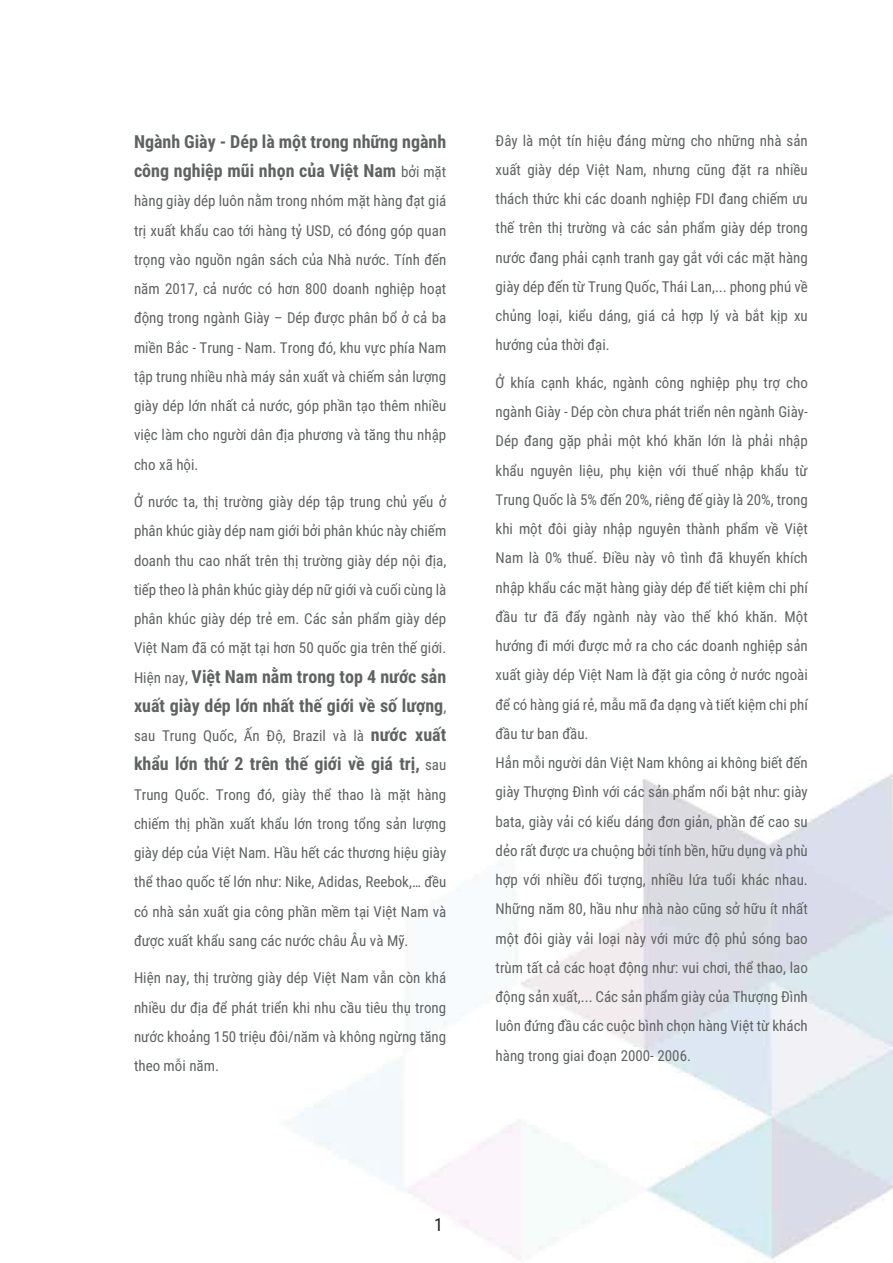
<style>
.page{position:relative;width:893px;height:1263px;background:#fff}
.page>*{position:absolute;margin:0;border:0;box-sizing:border-box;transform-origin:0 0}
.t1{font:700 18px/29.2px "Roboto Condensed";color:#606262}
.t2{font:18px "Roboto Condensed";color:#221f1f}
.t3{font:15px/29.2px "Roboto Condensed";color:#606262;text-align:justify}
.s1{font-weight:400;font-size:15px}
.s2{font-weight:700;font-size:18px}
</style>
<div class="page">
<p class="t1" style="left:134px;top:126px;width:314px">Ngành Giày - Dép là một trong những ngành công nghiệp mũi nhọn của Việt Nam <span class="s1">bởi mặt</span></p>
<p class="t3" style="left:134px;top:186px;width:314px">hàng giày dép luôn nằm trong nhóm mặt hàng đạt giá trị xuất khẩu cao tới hàng tỷ USD, có đóng góp quan trọng vào nguồn ngân sách của Nhà nước. Tính đến năm 2017, cả nước có hơn 800 doanh nghiệp hoạt động trong ngành Giày – Dép được phân bổ ở cả ba miền Bắc - Trung - Nam. Trong đó, khu vực phía Nam tập trung nhiều nhà máy sản xuất và chiếm sản lượng giày dép lớn nhất cả nước, góp phần tạo thêm nhiều việc làm cho người dân địa phương và tăng thu nhập cho xã hội.</p>
<p class="t3" style="left:134px;top:487px;width:314px">Ở nước ta, thị trường giày dép tập trung chủ yếu ở phân khúc giày dép nam giới bởi phân khúc này chiếm doanh thu cao nhất trên thị trường giày dép nội địa, tiếp theo là phân khúc giày dép nữ giới và cuối cùng là phân khúc giày dép trẻ em. Các sản phẩm giày dép Việt Nam đã có mặt tại hơn 50 quốc gia trên thế giới.</p>
<p class="t1" style="left:134px;top:661px;width:314px"><span class="s1">Hiện nay,</span> Việt Nam nằm trong top 4 nước sản xuất giày dép lớn nhất thế giới về số lượng<span class="s1">,</span></p>
<p class="t3" style="left:134px;top:721px;width:314px">sau Trung Quốc, Ấn Độ, Brazil và là <span class="s2">nước xuất</span></p>
<p class="t1" style="left:134px;top:749px;width:314px">khẩu lớn thứ 2 trên thế giới về giá trị, <span class="s1">sau</span></p>
<p class="t3" style="left:134px;top:779px;width:314px">Trung Quốc. Trong đó, giày thể thao là mặt hàng chiếm thị phần xuất khẩu lớn trong tổng sản lượng giày dép của Việt Nam. Hầu hết các thương hiệu giày thể thao quốc tế lớn như: Nike, Adidas, Reebok,… đều có nhà sản xuất gia công phần mềm tại Việt Nam và được xuất khẩu sang các nước châu Âu và Mỹ.</p>
<p class="t3" style="left:134px;top:963px;width:314px">Hiện nay, thị trường giày dép Việt Nam vẫn còn khá nhiều dư địa để phát triển khi nhu cầu tiêu thụ trong nước khoảng 150 triệu đôi/năm và không ngừng tăng theo mỗi năm.</p>
<p class="t3" style="left:496px;top:125px;width:314px">Đây là một tín hiệu đáng mừng cho những nhà sản xuất giày dép Việt Nam, nhưng cũng đặt ra nhiều thách thức khi các doanh nghiệp FDI đang chiếm ưu thế trên thị trường và các sản phẩm giày dép trong nước đang phải cạnh tranh gay gắt với các mặt hàng giày dép đến từ Trung Quốc, Thái Lan,... phong phú về chủng loại, kiểu dáng, giá cả hợp lý và bắt kịp xu hướng của thời đại.</p>
<p class="t3" style="left:496px;top:367px;width:314px;text-align:left">Ở khía cạnh khác, ngành công nghiệp phụ trợ cho ngành Giày - Dép còn chưa phát triển nên ngành Giày-Dép đang gặp phải một khó khăn lớn là phải nhập khẩu nguyên liệu, phụ kiện với thuế nhập khẩu từ Trung Quốc là 5% đến 20%, riêng đế giày là 20%, trong khi một đôi giày nhập nguyên thành phẩm về Việt Nam là 0% thuế. Điều này vô tình đã khuyến khích nhập khẩu các mặt hàng giày dép để tiết kiệm chi phí đầu tư đã đẩy ngành này vào thế khó khăn. Một hướng đi mới được mở ra cho các doanh nghiệp sản xuất giày dép Việt Nam là đặt gia công ở nước ngoài để có hàng giá rẻ, mẫu mã đa dạng và tiết kiệm chi phí đầu tư ban đầu.<br>Hẳn mỗi người dân Việt Nam không ai không biết đến giày Thượng Đình với các sản phẩm nổi bật như: giày bata, giày vải có kiểu dáng đơn giản, phần đế cao su dẻo rất được ưa chuộng bởi tính bền, hữu dụng và phù hợp với nhiều đối tượng, nhiều lứa tuổi khác nhau.<br>Những năm 80, hầu như nhà nào cũng sở hữu ít nhất một đôi giày vải loại này với mức độ phủ sóng bao trùm tất cả các hoạt động như: vui chơi, thể thao, lao động sản xuất,... Các sản phẩm giày của Thượng Đình luôn đứng đầu các cuộc bình chọn hàng Việt từ khách hàng trong giai đoạn 2000- 2006.</p>
<p class="t2" style="left:434px;top:1212px;width:10px">1</p>
</div>
